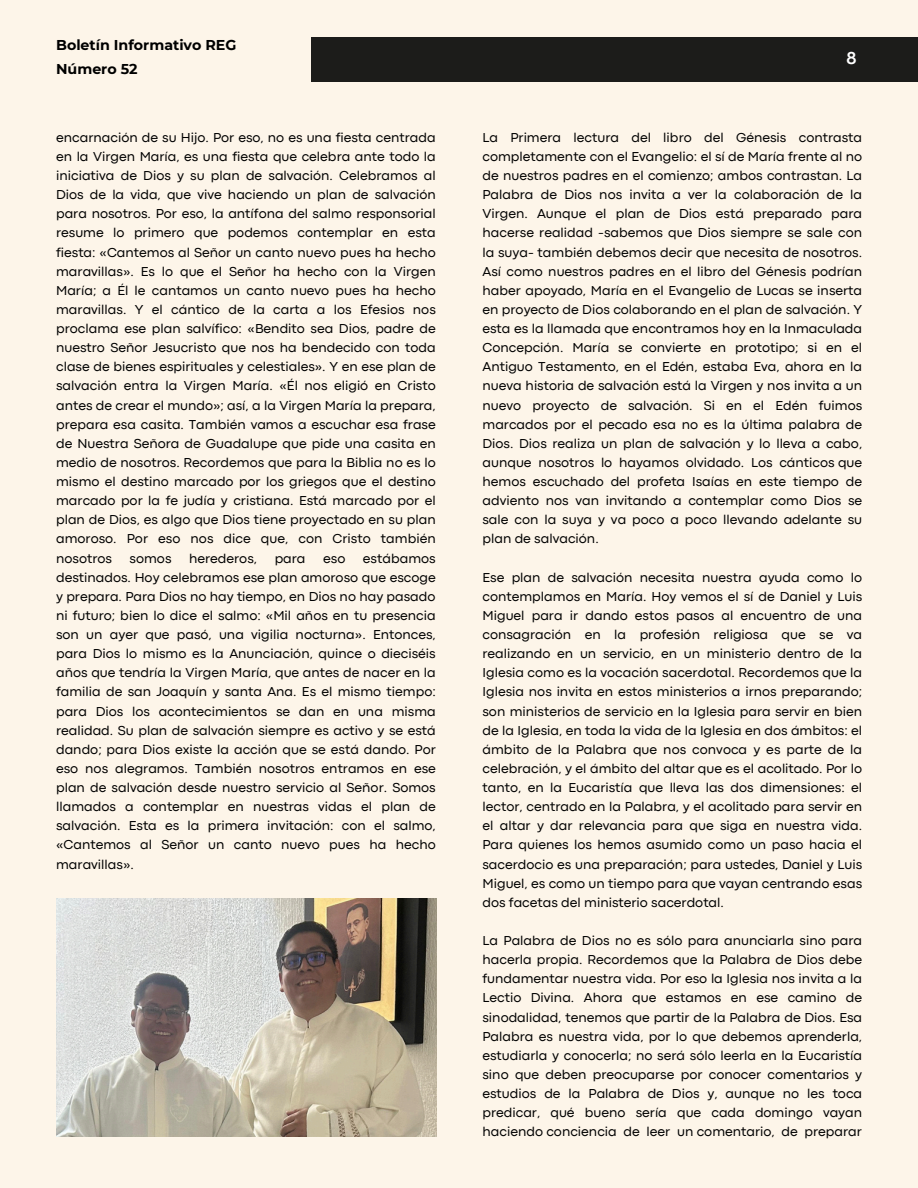
<style>
.page{position:relative;width:918px;height:1188px;background:#fdf5e9}
.page>*{position:absolute;margin:0;border:0;box-sizing:border-box;transform-origin:0 0}
.t1{font:700 18px "Codec Pro";color:#fff}
.t2{font:700 14.25px/23.7px "Montserrat";color:#000}
.t3{font:13.5px/19.2px "Codec Pro";color:#000;text-align:justify}
</style>
<div class="page">
<div style="left:311px;top:37px;width:607px;height:45px;background:#1c1c1a"></div>
<img style="left:56px;top:898px;width:380px;height:239px">
<h1 class="t2" style="left:56px;top:34px;width:182px">Boletín Informativo REG<br>Número 52</h1>
<p class="t3" style="left:56px;top:129px;width:381px">encarnación de su Hijo. Por eso, no es una fiesta centrada en la Virgen María, es una fiesta que celebra ante todo la iniciativa de Dios y su plan de salvación. Celebramos al Dios de la vida, que vive haciendo un plan de salvación para nosotros. Por eso, la antífona del salmo responsorial resume lo primero que podemos contemplar en esta fiesta: «Cantemos al Señor un canto nuevo pues ha hecho maravillas». Es lo que el Señor ha hecho con la Virgen María; a Él le cantamos un canto nuevo pues ha hecho maravillas. Y el cántico de la carta a los Efesios nos proclama ese plan salvífico: «Bendito sea Dios, padre de nuestro Señor Jesucristo que nos ha bendecido con toda clase de bienes espirituales y celestiales». Y en ese plan de salvación entra la Virgen María. «Él nos eligió en Cristo antes de crear el mundo»; así, a la Virgen María la prepara, prepara esa casita. También vamos a escuchar esa frase de Nuestra Señora de Guadalupe que pide una casita en medio de nosotros. Recordemos que para la Biblia no es lo mismo el destino marcado por los griegos que el destino marcado por la fe judía y cristiana. Está marcado por el plan de Dios, es algo que Dios tiene proyectado en su plan amoroso. Por eso nos dice que, con Cristo también nosotros</p>
<p class="t3" style="left:56px;top:550px;width:381px;text-indent:307px">estábamos destinados. Hoy celebramos ese plan amoroso que escoge y prepara. Para Dios no hay tiempo, en Dios no hay pasado ni futuro; bien lo dice el salmo: «Mil años en tu presencia son un ayer que pasó, una vigilia nocturna». Entonces, para Dios lo mismo es la Anunciación, quince o dieciséis años que tendría la Virgen María, que antes de nacer en la familia de san Joaquín y santa Ana. Es el mismo tiempo: para Dios los acontecimientos se dan en una misma realidad. Su plan de salvación siempre es activo y se está dando; para Dios existe la acción que se está dando. Por eso nos alegramos. También nosotros entramos en ese plan de salvación desde nuestro servicio al Señor. Somos llamados a contemplar en nuestras vidas el plan de salvación. Esta es la primera invitación: con el salmo, «Cantemos al Señor un canto nuevo pues ha hecho maravillas».</p>
<p class="t3" style="left:130px;top:549px;width:43px">somos</p>
<p class="t3" style="left:189px;top:549px;width:69px">herederos,</p>
<p class="t3" style="left:275px;top:549px;width:32px">para</p>
<p class="t3" style="left:323px;top:549px;width:24px">eso</p>
<p class="t1" style="left:847px;top:52px;width:12px">8</p>
<p class="t3" style="left:483px;top:129px;width:381px">La Primera lectura del libro del Génesis contrasta completamente con el Evangelio: el sí de María frente al no de nuestros padres en el comienzo; ambos contrastan. La Palabra de Dios nos invita a ver la colaboración de la Virgen. Aunque el plan de Dios está preparado para hacerse realidad -sabemos que Dios siempre se sale con la suya- también debemos decir que necesita de nosotros.<br>Así como nuestros padres en el libro del Génesis podrían haber apoyado, María en el Evangelio de Lucas se inserta en proyecto de Dios colaborando en el plan de salvación. Y esta es la llamada que encontramos hoy en la Inmaculada Concepción. María se convierte en prototipo; si en el Antiguo Testamento, en el Edén, estaba Eva, ahora en la nueva historia de salvación está la Virgen y nos invita a un nuevo proyecto de salvación. Si en el Edén fuimos marcados por el pecado esa no es la última palabra de Dios. Dios realiza un plan de salvación y lo lleva a cabo, aunque nosotros lo hayamos olvidado. Los cánticos que hemos escuchado del profeta Isaías en este tiempo de adviento nos van invitando a contemplar como Dios se sale con la suya y va poco a poco llevando adelante su plan de salvación.</p>
<p class="t3" style="left:483px;top:569px;width:381px">Ese plan de salvación necesita nuestra ayuda como lo contemplamos en María. Hoy vemos el sí de Daniel y Luis Miguel para ir dando estos pasos al encuentro de una consagración en la profesión religiosa que se va realizando en un servicio, en un ministerio dentro de la Iglesia como es la vocación sacerdotal. Recordemos que la Iglesia nos invita en estos ministerios a irnos preparando; son ministerios de servicio en la Iglesia para servir en bien de la Iglesia, en toda la vida de la Iglesia en dos ámbitos: el ámbito de la Palabra que nos convoca y es parte de la celebración, y el ámbito del altar que es el acolitado. Por lo tanto, en la Eucaristía que lleva las dos dimensiones: el lector, centrado en la Palabra, y el acolitado para servir en el altar y dar relevancia para que siga en nuestra vida.<br>Para quienes los hemos asumido como un paso hacia el sacerdocio es una preparación; para ustedes, Daniel y Luis Miguel, es como un tiempo para que vayan centrando esas dos facetas del ministerio sacerdotal.</p>
<p class="t3" style="left:483px;top:932px;width:381px">La Palabra de Dios no es sólo para anunciarla sino para hacerla propia. Recordemos que la Palabra de Dios debe fundamentar nuestra vida. Por eso la Iglesia nos invita a la Lectio Divina. Ahora que estamos en ese camino de sinodalidad, tenemos que partir de la Palabra de Dios. Esa Palabra es nuestra vida, por lo que debemos aprenderla, estudiarla y conocerla; no será sólo leerla en la Eucaristía sino que deben preocuparse por conocer comentarios y estudios de la Palabra de Dios y, aunque no les toca predicar, qué bueno sería que cada domingo vayan haciendo conciencia de leer un comentario, de preparar</p>
</div>
